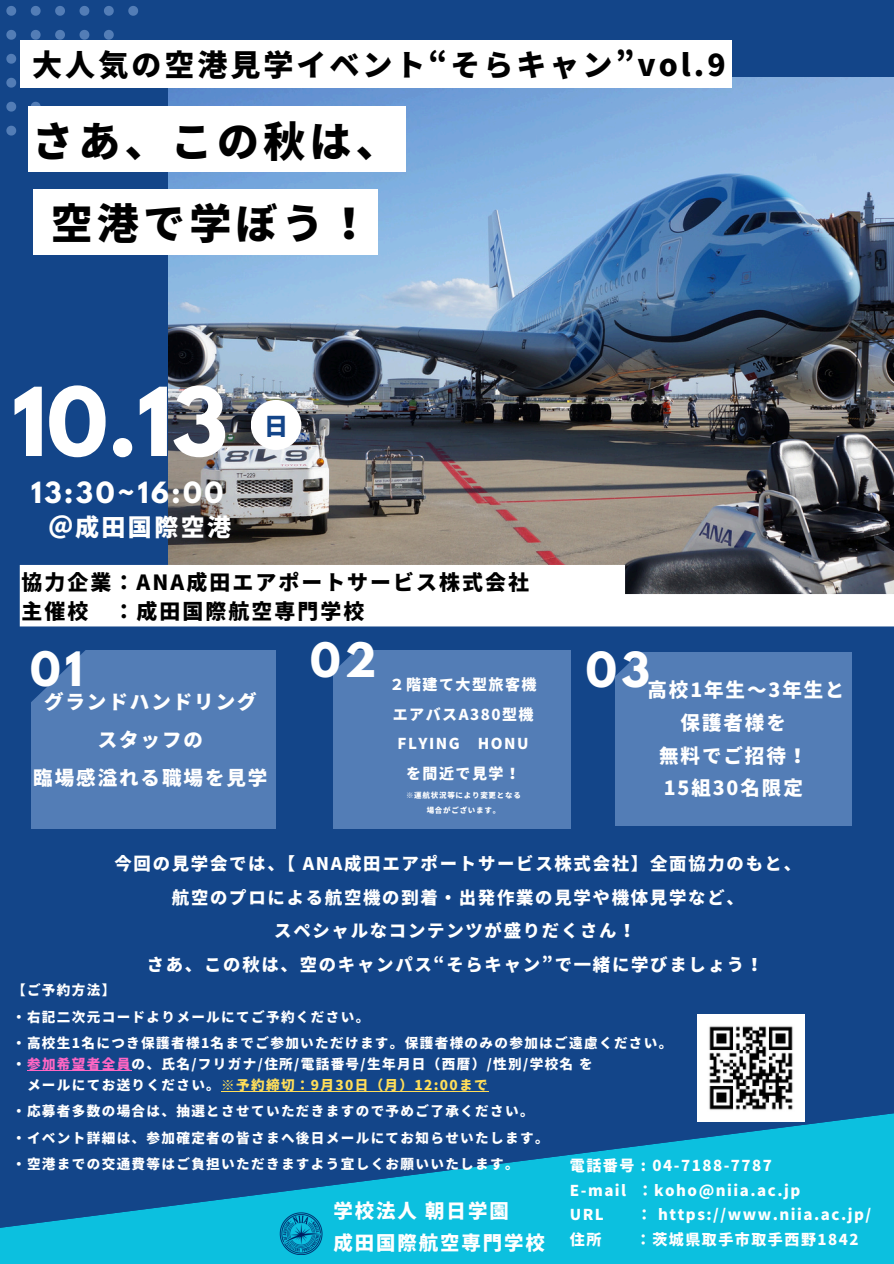
<style>
.page{position:relative;width:894px;height:1264px;background:#fff}
.page>*{position:absolute;margin:0;border:0;box-sizing:border-box;transform-origin:0 0}
.t1{font:700 84px "League Spartan";color:#fff}
.t2{font:700 42.75px "League Spartan";color:#fff}
.t3{font:900 42px "Noto Sans JP";letter-spacing:.1em;color:#000}
.t4{font:700 42px "League Spartan";color:#fff}
.t5{font:900 30px "Noto Sans JP";letter-spacing:.1em;color:#000}
.t6{font:700 25.95px "League Spartan";letter-spacing:.1em;color:#fff}
.t7{font:900 24px "Noto Sans JP";letter-spacing:.1em;color:#fff}
.t8{font:900 24px "Noto Sans JP";color:#134589}
.t9{font:900 20.85px/29.1px "Noto Sans JP";letter-spacing:.1em;color:#000}
.t10{font:900 19.5px/38.2px "Noto Sans JP";letter-spacing:.1em;color:#fff;text-align:center}
.t11{font:900 19.35px/32.7px "Noto Sans JP";letter-spacing:.1em;color:#fff}
.t12{font:900 17.4px "Noto Sans JP";letter-spacing:.1em;color:#fff}
.t13{font:900 15px "Noto Sans JP";letter-spacing:.1em;color:#fff}
.t14{font:900 13.65px "Noto Sans JP";letter-spacing:.1em;color:#fff}
.t15{font:900 13.65px "Noto Sans JP";letter-spacing:.1em;color:#ffde59}
.t16{font:900 7.5px "Noto Sans JP";letter-spacing:.1em;color:#fff}
.s1{color:#ff66c4}
.s2{color:#fff}
</style>
<div class="page">
<div style="left:0;top:0;width:893px;height:1263px;background:#134589"></div>
<svg style="left:6px;top:126px;width:10px;height:10px"></svg>
<svg style="left:6px;top:102px;width:10px;height:10px"></svg>
<svg style="left:31px;top:102px;width:10px;height:4px"></svg>
<svg style="left:6px;top:78px;width:10px;height:10px"></svg>
<svg style="left:6px;top:54px;width:10px;height:10px"></svg>
<svg style="left:6px;top:30px;width:10px;height:10px"></svg>
<svg style="left:31px;top:30px;width:10px;height:10px"></svg>
<svg style="left:55px;top:30px;width:10px;height:10px"></svg>
<svg style="left:79px;top:30px;width:10px;height:10px"></svg>
<svg style="left:104px;top:30px;width:10px;height:10px"></svg>
<svg style="left:6px;top:6px;width:10px;height:10px"></svg>
<svg style="left:31px;top:6px;width:10px;height:10px"></svg>
<svg style="left:55px;top:6px;width:10px;height:10px"></svg>
<svg style="left:79px;top:6px;width:10px;height:10px"></svg>
<svg style="left:104px;top:6px;width:10px;height:10px"></svg>
<svg style="left:128px;top:6px;width:10px;height:10px"></svg>
<svg style="left:0;top:1095px;width:893px;height:168px;fill:#0cc0df"></svg>
<img style="left:169px;top:78px;width:724px;height:487px">
<div style="left:251px;top:400px;width:50px;height:50px;background:#fff;border-radius:50%"></div>
<div style="left:31px;top:649px;width:244px;height:179px;background:#537db6"></div>
<div style="left:333px;top:649px;width:238px;height:179px;background:#537db6"></div>
<div style="left:614px;top:652px;width:237px;height:174px;background:#537db6"></div>
<svg style="left:31px;top:649px;width:64px;height:53px"></svg>
<svg style="left:333px;top:649px;width:42px;height:23px"></svg>
<svg style="left:614px;top:652px;width:26px;height:60px"></svg>
<img style="left:280px;top:1211px;width:44px;height:42px">
<img style="left:697px;top:1014px;width:107px;height:107px">
<div style="left:29px;top:106px;width:376px;height:66px;background:#fff"></div>
<div style="left:33px;top:189px;width:345px;height:65px;background:#fff"></div>
<hr style="left:27px;top:1070px;width:105px;height:1px;background:#ff66c4">
<hr style="left:221px;top:1090px;width:268px;height:1px;background:#ffde59">
<svg style="left:20px;top:565px;width:873px;height:61px;background:#e5e5e6"></svg>
<div style="left:20px;top:40px;width:711px;height:47px;background:#fff"></div>
<p class="t5" style="left:32px;top:41px;width:694px">大人気の空港見学イベント“そらキャン”vol.9</p>
<h5 class="t3" style="left:32px;top:108px;width:367px">さあ、この秋は、</h5>
<p class="t3" style="left:51px;top:190px;width:321px">空港で学ぼう！</p>
<p class="t1" style="left:12px;top:380px;width:217px">10.13</p>
<p class="t6" style="left:31px;top:480px;width:194px">13:30~16:00</p>
<p class="t7" style="left:49px;top:508px;width:184px">＠成田国際空港</p>
<h3 class="t8" style="left:264px;top:407px;width:19px">日</h3>
<p class="t9" style="left:22px;top:566px;width:509px">協力企業：ANA成田エアポートサービス株式会社主催校 ：成田国際航空専門学校</p>
<h2 class="t4" style="left:30px;top:648px;width:54px">01</h2>
<h1 class="t4" style="left:310px;top:639px;width:68px">02</h1>
<p class="t2" style="left:585px;top:648px;width:65px">03</p>
<p class="t13" style="left:389px;top:673px;width:148px">２階建て大型旅客機</p>
<p class="t13" style="left:392px;top:702px;width:142px">エアバスA380型機</p>
<p class="t13" style="left:397px;top:731px;width:133px">FLYING HONU</p>
<p class="t13" style="left:406px;top:761px;width:115px">を間近で見学！</p>
<p class="t16" style="left:406px;top:789px;width:116px">※運航状況等により変更となる</p>
<p class="t16" style="left:426px;top:804px;width:75px">場合がございます。</p>
<h2 class="t10" style="left:647px;top:670px;width:199px">高校1年生～3年生と</h2>
<h2 class="t10" style="left:680px;top:702px;width:107px">保護者様を</h2>
<h2 class="t10" style="left:659px;top:735px;width:150px">無料でご招待！</h2>
<h2 class="t10" style="left:663px;top:768px;width:141px">15組30名限定</h2>
<h6 class="t10" style="left:33px;top:681px;width:235px">グランドハンドリングスタッフの<br>臨場感溢れる職場を見学</h6>
<p class="t12" style="left:114px;top:849px;width:688px">今回の見学会では、【 ANA成田エアポートサービス株式会社】全面協力のもと、</p>
<p class="t12" style="left:172px;top:883px;width:573px">航空のプロによる航空機の到着・出発作業の見学や機体見学など、</p>
<p class="t12" style="left:274px;top:917px;width:363px">スペシャルなコンテンツが盛りだくさん！</p>
<p class="t12" style="left:147px;top:950px;width:618px">さあ、この秋は、空のキャンパス“そらキャン”で一緒に学びましょう！</p>
<p class="t14" style="left:12px;top:979px;width:105px">【ご予約方法】</p>
<p class="t14" style="left:12px;top:1006px;width:358px">・右記二次元コードよりメールにてご予約ください。</p>
<p class="t14" style="left:12px;top:1032px;width:661px">・高校生1名につき保護者様1名までご参加いただけます。保護者様のみの参加はご遠慮ください。</p>
<p class="t14" style="left:12px;top:1053px;width:582px">・<span class="s1">参加希望者全員</span>の、氏名/フリガナ/住所/電話番号/生年月日（西暦）/性別/学校名を</p>
<p class="t15" style="left:27px;top:1073px;width:462px"><span class="s2">メールにてお送りください。</span>※予約締切：9月30日（月）12:00まで</p>
<p class="t14" style="left:12px;top:1100px;width:523px">・応募者多数の場合は、抽選とさせていただきますので予めご了承ください。</p>
<p class="t14" style="left:12px;top:1126px;width:538px">・イベント詳細は、参加確定者の皆さまへ後日メールにてお知らせいたします。</p>
<p class="t14" style="left:12px;top:1153px;width:508px">・空港までの交通費等はご負担いただきますよう宜しくお願いいたします。</p>
<p class="t11" style="left:333px;top:1193px;width:213px">学校法人朝日学園<br>成田国際航空専門学校</p>
<p class="t13" style="left:569px;top:1153px;width:203px">電話番号 : 04-7188-7787</p>
<h6 class="t13" style="left:569px;top:1178px;width:232px">E-mail ：koho@niia.ac.jp</h6>
<p class="t13" style="left:569px;top:1202px;width:36px">URL</p>
<p class="t13" style="left:636px;top:1202px;width:236px">： https://www.niia.ac.jp/</p>
<p class="t13" style="left:569px;top:1227px;width:33px">住所</p>
<p class="t13" style="left:635px;top:1227px;width:224px">：茨城県取手市取手西野1842</p>
</div>
